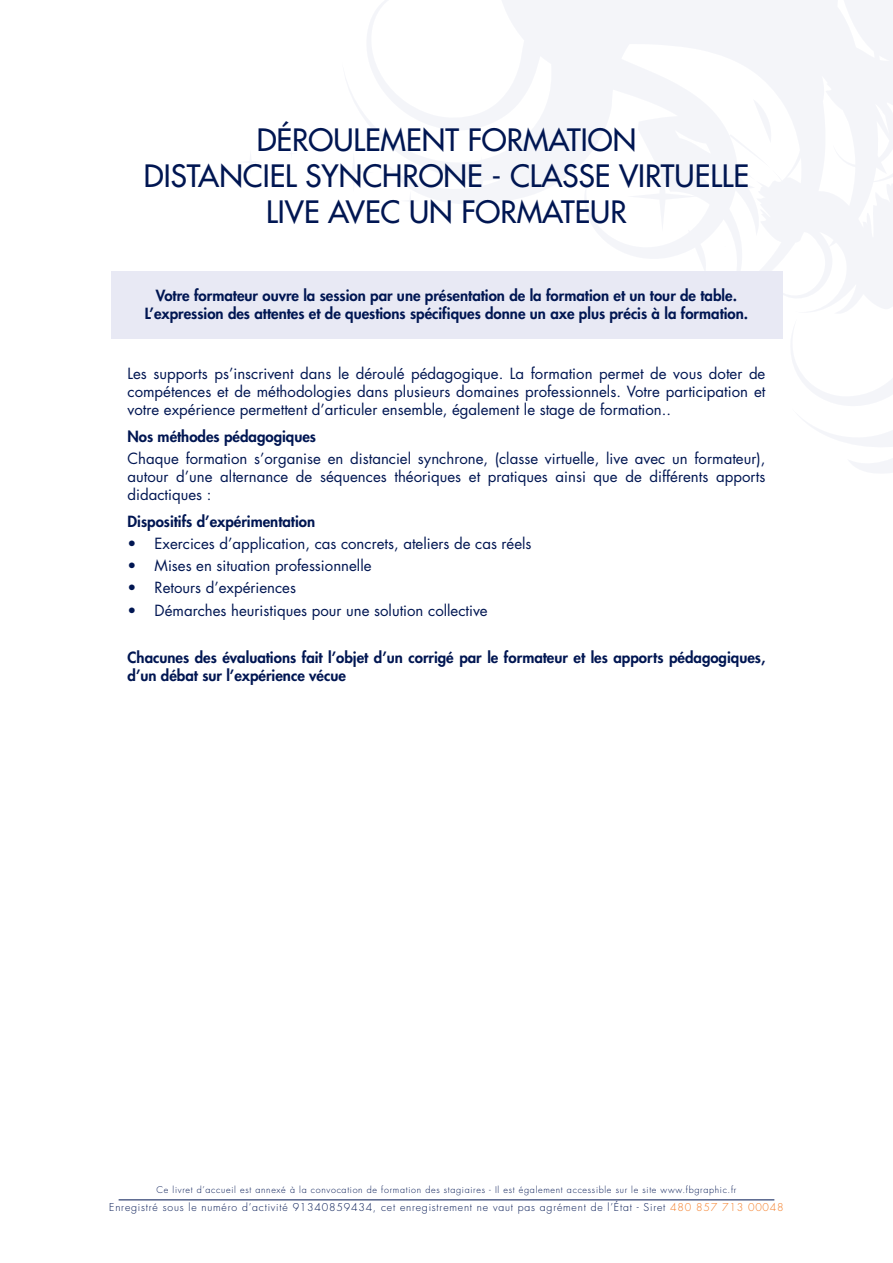
<style>
.page{position:relative;width:893px;height:1263px;background:#fff}
.page>*{position:absolute;margin:0;border:0;box-sizing:border-box;transform-origin:0 0}
.t1{font:30px/36px "Futura";color:#001652;text-align:center}
.t2{font:15px/18px "Futura";color:#001652;text-align:justify}
.t3{font:800 15px/18px "Futura";color:#001652;text-align:center}
.t4{font:300 10.5px "Futura";letter-spacing:.075em;color:#001652}
.t5{font:300 9px "Futura";letter-spacing:.075em;color:#001652}
.s1{color:#f47b23}
</style>
<div class="page">
<svg style="left:204px;top:0;width:689px;height:473px"></svg>
<hr style="left:119px;top:1199px;width:655px;height:1px;background:#001652">
<div style="left:111px;top:272px;width:671px;height:67px;background:#e8e9f4"></div>
<h1 class="t1" style="left:144px;top:122px;width:607px">DÉROULEMENT FORMATION<br>DISTANCIEL SYNCHRONE - CLASSE VIRTUELLE<br>LIVE AVEC UN FORMATEUR</h1>
<p class="t3" style="left:145px;top:286px;width:605px">Votre formateur ouvre la session par une présentation de la formation et un tour de table.<br>L’expression des attentes et de questions spécifiques donne un axe plus précis à la formation.</p>
<p class="t2" style="left:128px;top:365px;width:639px">Les supports ps’inscrivent dans le déroulé pédagogique. La formation permet de vous doter de compétences et de méthodologies dans plusieurs domaines professionnels. Votre participation et votre expérience permettent d’articuler ensemble, également le stage de formation..</p>
<p class="t3" style="left:128px;top:427px;width:190px">Nos méthodes pédagogiques</p>
<p class="t2" style="left:128px;top:450px;width:639px">Chaque formation s’organise en distanciel synchrone, (classe virtuelle, live avec un formateur), autour d’une alternance de séquences théoriques et pratiques ainsi que de différents apports didactiques :</p>
<p class="t3" style="left:128px;top:512px;width:189px">Dispositifs d’expérimentation</p>
<p class="t2" style="left:128px;top:534px;width:405px">• Exercices d’application, cas concrets, ateliers de cas réels</p>
<p class="t2" style="left:128px;top:557px;width:245px">• Mises en situation professionnelle</p>
<p class="t2" style="left:128px;top:579px;width:170px">• Retours d’expériences</p>
<p class="t2" style="left:128px;top:601px;width:362px">• Démarches heuristiques pour une solution collective</p>
<p class="t3" style="left:128px;top:649px;width:639px;text-align:left">Chacunes des évaluations fait l’objet d’un corrigé par le formateur et les apports pédagogiques, d’un débat sur l’expérience vécue</p>
<p class="t5" style="left:157px;top:1184px;width:581px">Ce livret d’accueil est annexé à la convocation de formation des stagiaires - Il est également accessible sur le site www.fbgraphic.fr</p>
<p class="t4" style="left:109px;top:1201px;width:676px">Enregistré sous le numéro d’activité 91340859434, cet enregistrement ne vaut pas agrément de l’État - Siret <span class="s1">480 857 713 00048</span></p>
</div>
